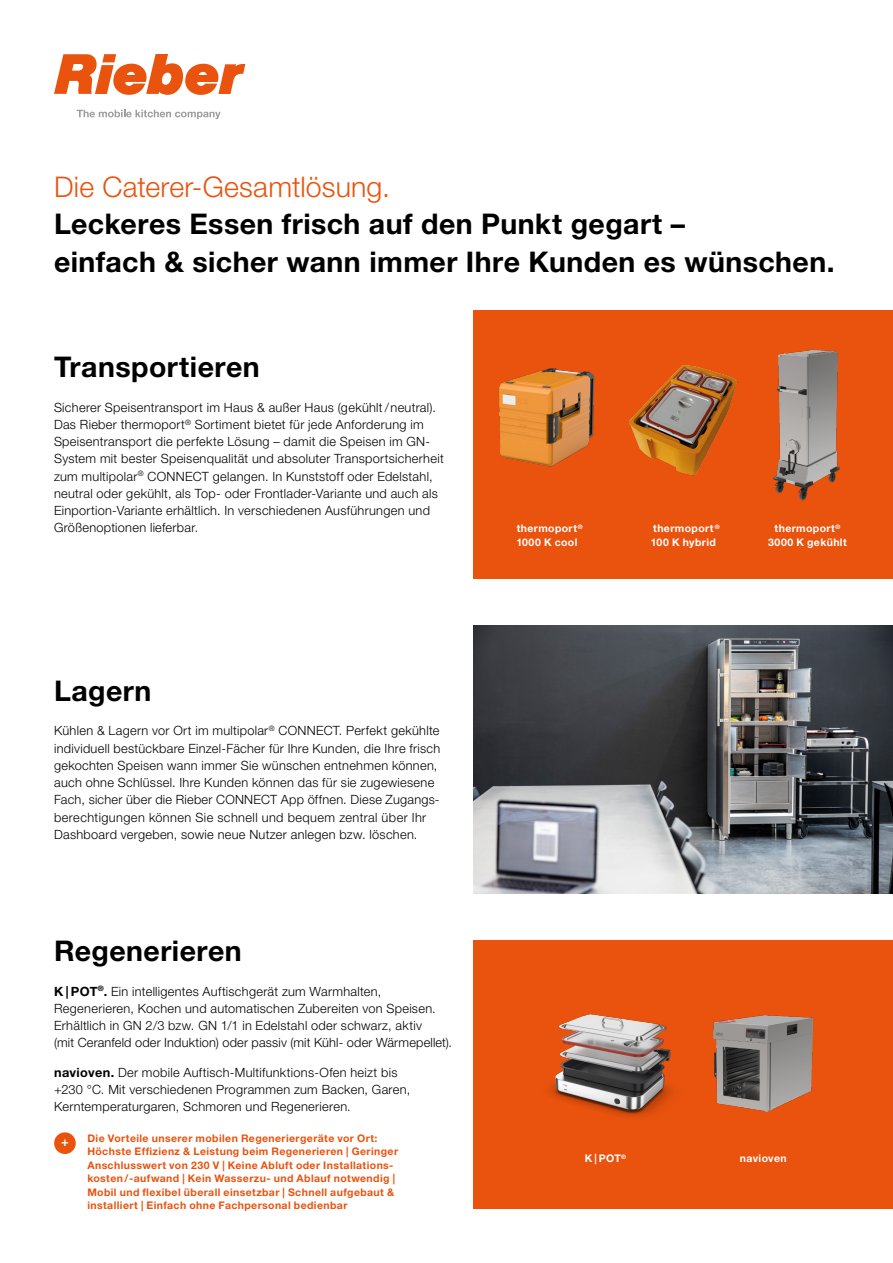
<style>
.page{position:relative;width:893px;height:1263px;background:#fff}
.page>*{position:absolute;margin:0;border:0;box-sizing:border-box;transform-origin:0 0}
.t1{font:700 28.5px/37.5px "Helvetica Neue LT Std";letter-spacing:.015em;color:#000}
.t2{font:300 28.5px "Helvetica Neue LT Std";letter-spacing:.005em;color:#e9530e}
.t3{font:300 12.75px/17.2px "Helvetica Neue LT Std";letter-spacing:.025em;color:#000}
.t4{font:700 12.75px "Helvetica Neue LT Std";color:#fff}
.t5{font:700 10.5px/13.5px "Helvetica Neue LT Std";letter-spacing:.035em;color:#e9530e}
.t6{font:700 10.5px/13.5px "Helvetica Neue LT Std";letter-spacing:.035em;color:#fff}
.t7{font:700 6.15px "Helvetica Neue LT Std";color:#fff}
.s1{font-weight:700}
</style>
<div class="page">
<svg style="left:77px;top:110px;width:144px;height:9px"></svg>
<svg style="left:54px;top:54px;width:191px;height:41px"></svg>
<div style="left:473px;top:310px;width:420px;height:269px;background:#e9530e"></div>
<div style="left:474px;top:941px;width:419px;height:268px;background:#e9530e"></div>
<img style="left:629px;top:365px;width:67px;height:111px">
<img style="left:498px;top:368px;width:97px;height:99px">
<img style="left:696px;top:349px;width:144px;height:152px">
<img style="left:474px;top:625px;width:419px;height:269px">
<img style="left:549px;top:1014px;width:124px;height:103px">
<img style="left:713px;top:1015px;width:100px;height:97px">
<div style="left:54px;top:1132px;width:22px;height:22px;background:#e9530e;border-radius:50%"></div>
<h1 class="t2" style="left:54px;top:169px;width:337px">Die Caterer-Gesamtlösung.</h1>
<h1 class="t1" style="left:54px;top:204px;width:782px">Leckeres Essen frisch auf den Punkt gegart –<br>einfach &amp; sicher wann immer Ihre Kunden es wünschen.</h1>
<h1 class="t1" style="left:54px;top:348px;width:207px">Transportieren</h1>
<p class="t3" style="left:54px;top:398px;width:391px">Sicherer Speisentransport im Haus &amp; außer Haus (gekühlt /neutral).<br>Das Rieber thermoport<sup>®</sup> Sortiment bietet für jede Anforderung im Speisentransport die perfekte Lösung – damit die Speisen im GN-System mit bester Speisenqualität und absoluter Transportsicherheit zum multipolar<sup>®</sup> CONNECT gelangen. In Kunststoff oder Edelstahl, neutral oder gekühlt, als Top- oder Frontlader-Variante und auch als Einportion-Variante erhältlich. In verschiedenen Ausführungen und Größenoptionen lieferbar.</p>
<h1 class="t1" style="left:54px;top:671px;width:99px">Lagern</h1>
<p class="t3" style="left:54px;top:722px;width:388px">Kühlen &amp; Lagern vor Ort im multipolar<sup>®</sup> CONNECT. Perfekt gekühlte individuell bestückbare Einzel-Fächer für Ihre Kunden, die Ihre frisch gekochten Speisen wann immer Sie wünschen entnehmen können, auch ohne Schlüssel. Ihre Kunden können das für sie zugewiesene Fach, sicher über die Rieber CONNECT App öffnen. Diese Zugangs&shy;berechtigungen können Sie schnell und bequem zentral über Ihr Dashboard vergeben, sowie neue Nutzer anlegen bzw. löschen.</p>
<h1 class="t1" style="left:54px;top:931px;width:189px">Regenerieren</h1>
<p class="t3" style="left:54px;top:982px;width:399px"><span class="s1">K | POT</span><sup>®</sup><span class="s1">.</span> Ein intelligentes Auftischgerät zum Warmhalten, Regenerieren, Kochen und automatischen Zubereiten von Speisen.<br>Erhältlich in GN 2/3 bzw. GN 1/1 in Edelstahl oder schwarz, aktiv<br>(mit Ceranfeld oder Induktion) oder passiv (mit Kühl- oder Wärmepellet).</p>
<p class="t3" style="left:54px;top:1063px;width:358px"><span class="s1">navioven.</span> Der mobile Auftisch-Multifunktions-Ofen heizt bis +230 °C. Mit verschiedenen Programmen zum Backen, Garen,<br>Kerntemperaturgaren, Schmoren und Regenerieren.</p>
<p class="t5" style="left:87px;top:1131px;width:312px">Die Vorteile unserer mobilen Regeneriergeräte vor Ort:<br>Höchste Effizienz &amp; Leistung beim Regenerieren | Geringer Anschlusswert von 230 V | Keine Abluft oder Installations&shy;kosten/-aufwand | Kein Wasserzu- und Ablauf notwendig | Mobil und flexibel überall einsetzbar | Schnell aufgebaut &amp; installiert | Einfach ohne Fachpersonal bedienbar</p>
<p class="t4" style="left:61px;top:1134px;width:9px">+</p>
<p class="t6" style="left:516px;top:521px;width:63px">thermoport<br>1000 K cool</p>
<p class="t7" style="left:578px;top:523px;width:6px">®</p>
<p class="t7" style="left:715px;top:523px;width:6px">®</p>
<p class="t6" style="left:651px;top:521px;width:67px">thermoport<br>100 K hybrid</p>
<p class="t6" style="left:768px;top:521px;width:80px;text-align:center">thermoport<sup>®<br></sup>3000 K gekühlt</p>
<p class="t6" style="left:585px;top:1151px;width:43px">K | POT<sup>®</sup></p>
<p class="t6" style="left:740px;top:1151px;width:48px">navioven</p>
</div>
